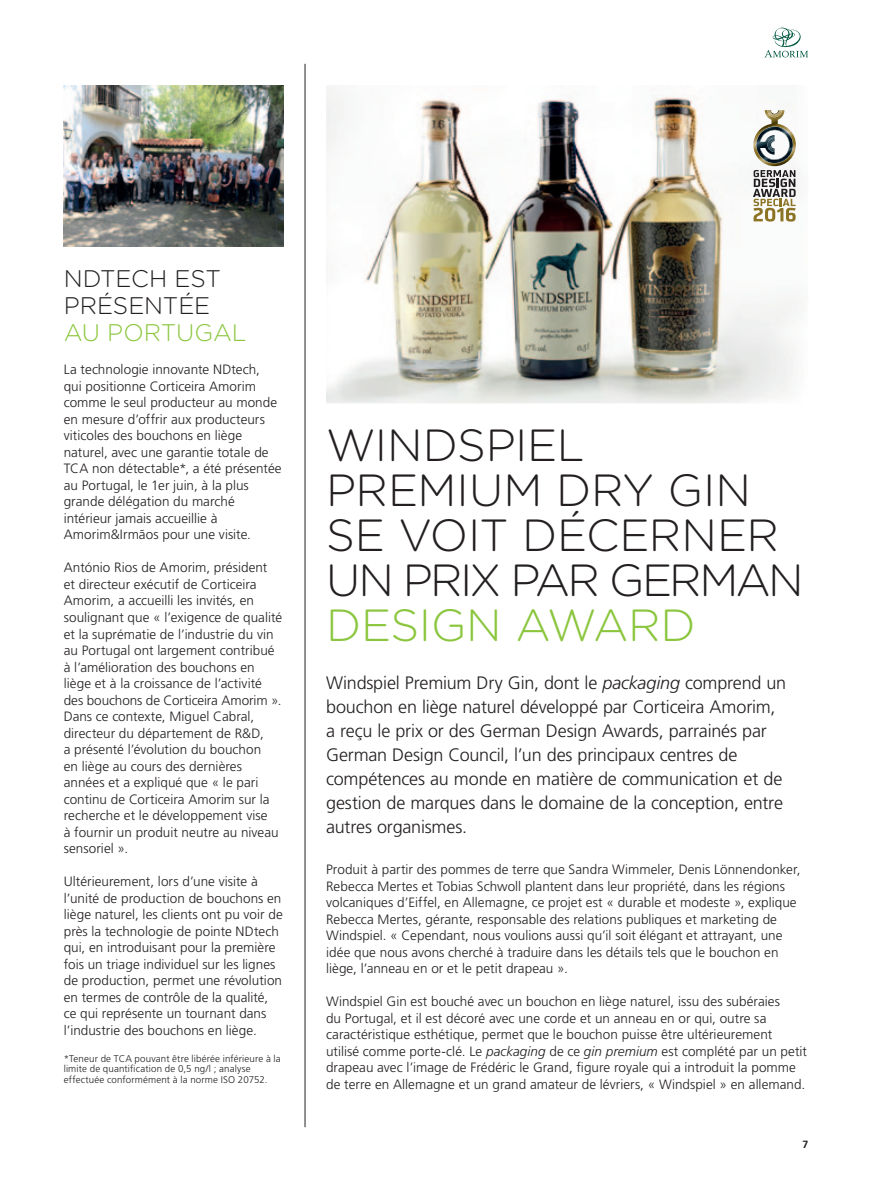
<style>
.page{position:relative;width:872px;height:1191px;background:#fff}
.page>*{position:absolute;margin:0;border:0;box-sizing:border-box;transform-origin:0 0}
.t1{font:300 45px/45px "Gotham Rounded";letter-spacing:-.015em;color:#231f20}
.t2{font:300 45px "Gotham Rounded";letter-spacing:-.01em;color:#8bc63e}
.t3{font:300 24px/27px "Gotham Rounded";letter-spacing:-.005em;color:#231f20}
.t4{font:300 24px "Gotham Rounded";letter-spacing:-.005em;color:#8bc63e}
.t5{font:300 18px/24px "Frutiger LT Std";letter-spacing:-.01em;color:#231f20}
.t6{font:300 13.5px/16.5px "Frutiger LT Std";letter-spacing:.005em;color:#231f20}
.t7{font:700 10.5px "Frutiger LT Std";color:#231f20}
.t8{font:300 9.75px/10.5px "Frutiger LT Std";letter-spacing:.015em;color:#231f20}
.s1{font-style:italic}
</style>
<div class="page">
<svg style="left:765px;top:28px;width:43px;height:29px"></svg>
<hr style="left:305px;top:64px;width:1px;height:1063px;background:#231f20">
<img style="left:64px;top:85px;width:219px;height:162px">
<img style="left:326px;top:85px;width:471px;height:318px">
<img style="left:764px;top:110px;width:17px;height:9px">
<img style="left:756px;top:126px;width:37px;height:37px">
<svg style="left:771px;top:110px;width:12px;height:6px"></svg>
<img style="left:760px;top:130px;width:29px;height:30px">
<svg style="left:753px;top:170px;width:42px;height:51px"></svg>
<h2 class="t3" style="left:64px;top:264px;width:159px">NDTECH EST<br>PRÉSENTÉE</h2>
<h2 class="t4" style="left:64px;top:317px;width:184px">AU PORTUGAL</h2>
<p class="t6" style="left:64px;top:362px;width:219px">La technologie innovante NDtech,<br>qui positionne Corticeira Amorim comme le seul producteur au monde en mesure d’offrir aux producteurs viticoles des bouchons en liège naturel, avec une garantie totale de TCA non détectable*, a été présentée au Portugal, le 1er juin, à la plus grande délégation du marché intérieur jamais accueillie à Amorim&amp;Irmãos pour une visite.</p>
<p class="t6" style="left:64px;top:560px;width:220px">António Rios de Amorim, président<br>et directeur exécutif de Corticeira Amorim, a accueilli les invités, en soulignant que « l’exigence de qualité et la suprématie de l’industrie du vin au Portugal ont largement contribué à l’amélioration des bouchons en liège et à la croissance de l’activité des bouchons de Corticeira Amorim ».<br>Dans ce contexte, Miguel Cabral, directeur du département de R&amp;D,<br>a présenté l’évolution du bouchon<br>en liège au cours des dernières années et a expliqué que « le pari continu de Corticeira Amorim sur la recherche et le développement vise<br>à fournir un produit neutre au niveau sensoriel ».</p>
<p class="t6" style="left:64px;top:873px;width:220px">Ultérieurement, lors d’une visite à l’unité de production de bouchons en liège naturel, les clients ont pu voir de près la technologie de pointe NDtech qui, en introduisant pour la première fois un triage individuel sur les lignes de production, permet une révolution en termes de contrôle de la qualité, ce qui représente un tournant dans l’industrie des bouchons en liège.</p>
<p class="t8" style="left:64px;top:1053px;width:218px">*Teneur de TCA pouvant être libérée inférieure à la limite de quantification de 0,5 ng/l ; analyse effectuée conformément à la norme ISO 20752.</p>
<h1 class="t1" style="left:326px;top:421px;width:479px">WINDSPIEL<br>PREMIUM DRY GIN<br>SE VOIT DÉCERNER<br>UN PRIX PAR GERMAN</h1>
<h1 class="t2" style="left:326px;top:595px;width:371px">DESIGN AWARD</h1>
<p class="t5" style="left:326px;top:671px;width:462px">Windspiel Premium Dry Gin, dont le <span class="s1">packaging</span> comprend un bouchon en liège naturel développé par Corticeira Amorim, a reçu le prix or des German Design Awards, parrainés par German Design Council, l’un des principaux centres de compétences au monde en matière de communication et de gestion de marques dans le domaine de la conception, entre autres organismes.</p>
<p class="t6" style="left:326px;top:861px;width:476px">Produit à partir des pommes de terre que Sandra Wimmeler, Denis Lönnendonker, Rebecca Mertes et Tobias Schwoll plantent dans leur propriété, dans les régions volcaniques d’Eiffel, en Allemagne, ce projet est « durable et modeste », explique Rebecca Mertes, gérante, responsable des relations publiques et marketing de Windspiel. « Cependant, nous voulions aussi qu’il soit élégant et attrayant, une idée que nous avons cherché à traduire dans les détails tels que le bouchon en liège, l’anneau en or et le petit drapeau ».</p>
<p class="t6" style="left:326px;top:993px;width:482px">Windspiel Gin est bouché avec un bouchon en liège naturel, issu des subéraies<br>du Portugal, et il est décoré avec une corde et un anneau en or qui, outre sa caractéristique esthétique, permet que le bouchon puisse être ultérieurement utilisé comme porte-clé. Le <span class="s1">packaging</span> de ce <span class="s1">gin premium</span> est complété par un petit drapeau avec l’image de Frédéric le Grand, figure royale qui a introduit la pomme de terre en Allemagne et un grand amateur de lévriers, « Windspiel » en allemand.</p>
<p class="t7" style="left:802px;top:1138px;width:7px">7</p>
</div>
